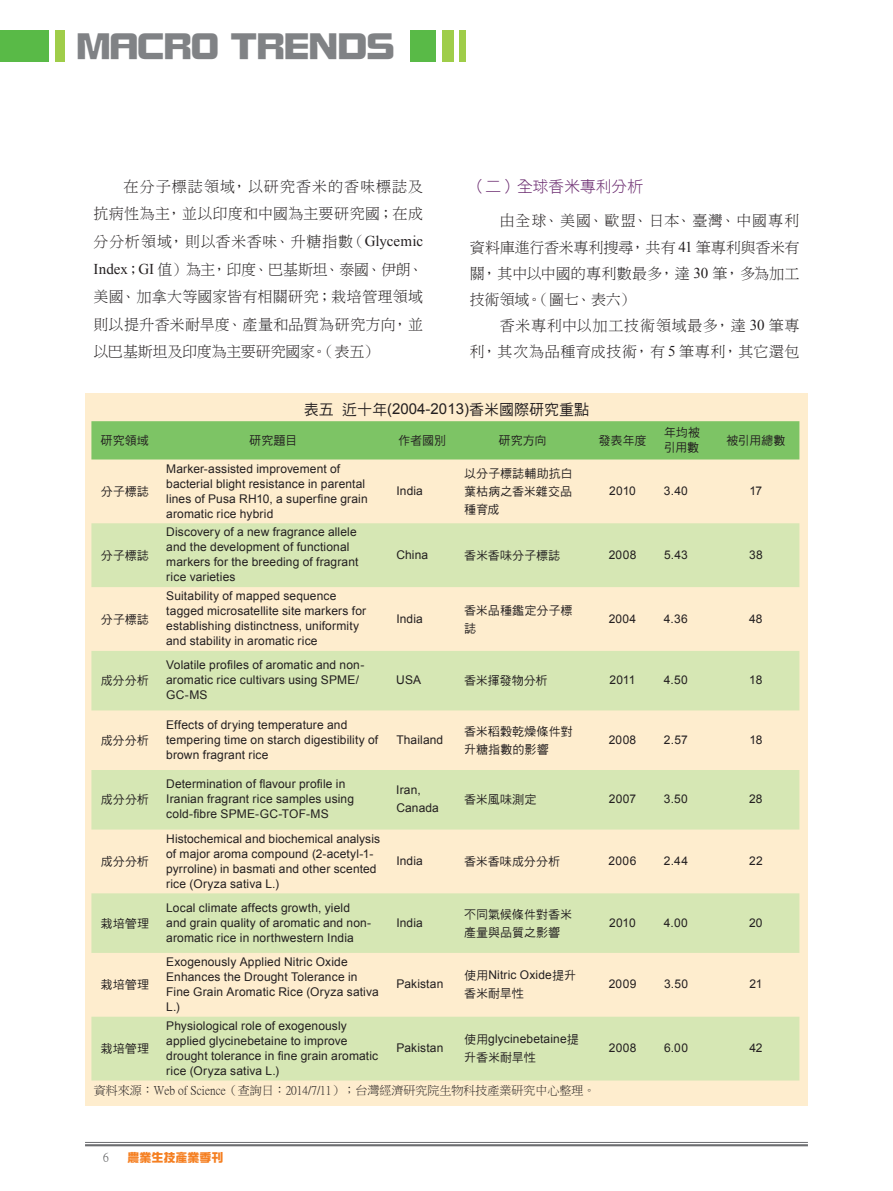
<style>
.page{position:relative;width:893px;height:1191px;background:#fff}
.page>*{position:absolute;margin:0;border:0;box-sizing:border-box;transform-origin:0 0}
.t1{font:36px "DF Zong Yi W9 WINP BF";color:#808285}
.t2{font:15.75px "DF Hei W3 WINP BF";color:#69296e}
.t3{font:15px/27.6px "DF Ming W3 WIN BF";letter-spacing:.01em;color:#231f20;text-align:justify}
.t4{font:15px/26.2px "DF Ming W3 WIN BF";letter-spacing:.04em;color:#231f20;text-align:right}
.t5{font:15px "DF Hei W5 WIN BF";color:#231f20}
.t6{font:12px/15px "Arial";letter-spacing:.01em;color:#231f20}
.t7{font:12px/18px "DF Hei W5 WIN BF";color:#231f20}
.t8{font:12px "P Ming Li U";color:#231f20}
.t9{font:12px "DF Zong Yi W9 WINP BF";color:#f57f21}
.t10{font:12px "P Ming Li U";color:#57585a}
.s1{font-family:"Times New Roman"}
.s2{font-family:"Arial"}
.s3{font-family:"DF Hei W5 WIN BF"}
</style>
<div class="page">
<hr style="left:85px;top:1142px;width:723px;height:1px;background:#6c6d70">
<hr style="left:85px;top:1144px;width:723px;height:2px;background:#6c6d70">
<div style="left:410px;top:30px;width:26px;height:32px;background:#59ba47"></div>
<div style="left:442px;top:30px;width:12px;height:32px;background:#9fcd49"></div>
<div style="left:459px;top:30px;width:7px;height:32px;background:#9fcd49"></div>
<div style="left:55px;top:30px;width:9px;height:32px;background:#9fcd49"></div>
<div style="left:0;top:30px;width:48px;height:32px;background:#59ba47"></div>
<div style="left:85px;top:393px;width:723px;height:713px;background:#feedce"></div>
<div style="left:91px;top:421px;width:708px;height:38px;background:#7dc465"></div>
<svg style="left:91px;top:523px;width:708px;height:557px;fill:#d6e7b4"></svg>
<h1 class="t1" style="left:77px;top:28px;width:319px">MACRO TRENDS</h1>
<p class="t3" style="left:94px;top:172px;width:331px;text-indent:30px">在分子標誌領域，以研究香米的香味標誌及抗病性為主，並以印度和中國為主要研究國；在成分分析領域，則以香米香味、升糖指數（<span class="s1">Glycemic Index</span>；<span class="s1">GI</span> 值）為主，印度、巴基斯坦、泰國、伊朗、美國、加拿大等國家皆有相關研究；栽培管理領域則以提升香米耐旱度、產量和品質為研究方向，並以巴基斯坦及印度為主要研究國家。（表五）</p>
<h2 class="t2" style="left:470px;top:179px;width:175px">（二）全球香米專利分析</h2>
<p class="t3" style="left:470px;top:208px;width:331px;line-height:26.2px;text-indent:30px">由全球、美國、歐盟、日本、臺灣、中國專利資料庫進行香米專利搜尋，共有 <span class="s1">41</span> 筆專利與香米有關，其中以中國的專利數最多，達 <span class="s1">30</span> 筆，多為加工技術領域。（圖七、表六）</p>
<p class="t4" style="left:470px;top:312px;width:331px">香米專利中以加工技術領域最多，達 <span class="s1">30</span> 筆專<br>利，其次為品種育成技術，有 <span class="s1">5</span> 筆專利，其它還包</p>
<p class="t5" style="left:304px;top:402px;width:287px">表五近十年<span class="s2">(2004-2013)</span>香米國際研究重點</p>
<p class="t7" style="left:101px;top:431px;width:50px">研究領域</p>
<p class="t7" style="left:249px;top:431px;width:49px">研究題目</p>
<p class="t7" style="left:398px;top:431px;width:49px">作者國別</p>
<p class="t7" style="left:499px;top:431px;width:49px">研究方向</p>
<p class="t7" style="left:599px;top:431px;width:49px">發表年度</p>
<p class="t7" style="left:664px;top:425px;width:38px;line-height:15px">年均被引用數</p>
<p class="t7" style="left:726px;top:431px;width:61px">被引用總數</p>
<p class="t7" style="left:101px;top:482px;width:50px">分子標誌</p>
<p class="t6" style="left:166px;top:461px;width:203px">Marker-assisted improvement of bacterial blight resistance in parental lines of Pusa RH10, a superfine grain aromatic rice hybrid</p>
<p class="t7" style="left:464px;top:464px;width:110px;text-align:justify">以分子標誌輔助抗白葉枯病之香米雜交品種育成</p>
<p class="t6" style="left:609px;top:483px;width:28px">2010</p>
<p class="t6" style="left:664px;top:483px;width:25px">3.40</p>
<p class="t6" style="left:749px;top:483px;width:14px">17</p>
<p class="t6" style="left:396px;top:483px;width:28px">India</p>
<p class="t7" style="left:101px;top:546px;width:50px">分子標誌</p>
<p class="t7" style="left:101px;top:610px;width:50px">分子標誌</p>
<p class="t7" style="left:101px;top:671px;width:49px">成分分析</p>
<p class="t7" style="left:101px;top:731px;width:49px">成分分析</p>
<p class="t7" style="left:101px;top:790px;width:49px">成分分析</p>
<p class="t7" style="left:101px;top:852px;width:49px">成分分析</p>
<p class="t7" style="left:100px;top:914px;width:50px">栽培管理</p>
<p class="t7" style="left:100px;top:975px;width:50px">栽培管理</p>
<p class="t7" style="left:101px;top:1039px;width:50px">栽培管理</p>
<p class="t6" style="left:166px;top:525px;width:194px">Discovery of a new fragrance allele and the development of functional markers for the breeding of fragrant rice varieties</p>
<p class="t6" style="left:166px;top:588px;width:201px">Suitability of mapped sequence tagged microsatellite site markers for establishing distinctness, uniformity and stability in aromatic rice</p>
<p class="t6" style="left:166px;top:657px;width:200px">Volatile profiles of aromatic and non&shy;aromatic rice cultivars using SPME/<br>GC-MS</p>
<p class="t6" style="left:166px;top:717px;width:213px">Effects of drying temperature and tempering time on starch digestibility of brown fragrant rice</p>
<p class="t6" style="left:396px;top:547px;width:33px">China</p>
<p class="t7" style="left:464px;top:546px;width:98px">香米香味分子標誌</p>
<p class="t6" style="left:609px;top:547px;width:29px">2008</p>
<p class="t6" style="left:664px;top:547px;width:25px">5.43</p>
<p class="t6" style="left:749px;top:547px;width:15px">38</p>
<p class="t6" style="left:396px;top:611px;width:28px">India</p>
<p class="t7" style="left:464px;top:601px;width:110px">香米品種鑑定分子標誌</p>
<p class="t6" style="left:609px;top:611px;width:29px">2004</p>
<p class="t6" style="left:664px;top:611px;width:25px">4.36</p>
<p class="t6" style="left:749px;top:611px;width:15px">48</p>
<p class="t6" style="left:396px;top:672px;width:26px">USA</p>
<p class="t7" style="left:464px;top:671px;width:85px">香米揮發物分析</p>
<p class="t6" style="left:610px;top:672px;width:27px">2011</p>
<p class="t6" style="left:664px;top:672px;width:25px">4.50</p>
<p class="t6" style="left:749px;top:672px;width:15px">18</p>
<p class="t6" style="left:396px;top:732px;width:48px">Thailand</p>
<p class="t7" style="left:464px;top:722px;width:110px">香米稻穀乾燥條件對升糖指數的影響</p>
<p class="t6" style="left:609px;top:732px;width:29px">2008</p>
<p class="t6" style="left:664px;top:732px;width:25px">2.57</p>
<p class="t6" style="left:749px;top:732px;width:15px">18</p>
<p class="t6" style="left:166px;top:777px;width:189px">Determination of flavour profile in<br>Iranian fragrant rice samples using cold-fibre SPME-GC-TOF-MS</p>
<p class="t6" style="left:396px;top:781px;width:44px;line-height:18px">Iran,<br>Canada</p>
<p class="t7" style="left:464px;top:790px;width:74px">香米風味測定</p>
<p class="t6" style="left:609px;top:792px;width:29px">2007</p>
<p class="t6" style="left:664px;top:792px;width:25px">3.50</p>
<p class="t6" style="left:749px;top:792px;width:15px">28</p>
<p class="t6" style="left:166px;top:831px;width:215px">Histochemical and biochemical analysis of major aroma compound (2-acetyl-1- pyrroline) in basmati and other scented rice (Oryza sativa L.)</p>
<p class="t6" style="left:166px;top:900px;width:207px">Local climate affects growth, yield and grain quality of aromatic and non&shy;aromatic rice in northwestern India</p>
<p class="t6" style="left:166px;top:954px;width:214px">Exogenously Applied Nitric Oxide<br>Enhances the Drought Tolerance in<br>Fine Grain Aromatic Rice (Oryza sativa<br>L.)</p>
<p class="t6" style="left:166px;top:1018px;width:213px">Physiological role of exogenously applied glycinebetaine to improve drought tolerance in fine grain aromatic rice (Oryza sativa L.)</p>
<p class="t6" style="left:396px;top:853px;width:28px">India</p>
<p class="t7" style="left:464px;top:852px;width:97px">香米香味成分分析</p>
<p class="t6" style="left:609px;top:853px;width:29px">2006</p>
<p class="t6" style="left:664px;top:853px;width:26px">2.44</p>
<p class="t6" style="left:749px;top:853px;width:15px">22</p>
<p class="t6" style="left:396px;top:915px;width:28px">India</p>
<p class="t7" style="left:464px;top:905px;width:109px">不同氣候條件對香米產量與品質之影響</p>
<p class="t6" style="left:609px;top:915px;width:28px">2010</p>
<p class="t6" style="left:664px;top:915px;width:25px">4.00</p>
<p class="t6" style="left:749px;top:915px;width:15px">20</p>
<p class="t6" style="left:396px;top:976px;width:48px">Pakistan</p>
<p class="t6" style="left:396px;top:1040px;width:48px">Pakistan</p>
<p class="t6" style="left:464px;top:967px;width:114px"><span class="s3">使用</span>Nitric Oxide<span class="s3">提升</span></p>
<p class="t7" style="left:464px;top:984px;width:61px">香米耐旱性</p>
<p class="t6" style="left:464px;top:1031px;width:116px"><span class="s3">使用</span>glycinebetaine<span class="s3">提</span></p>
<p class="t7" style="left:464px;top:1048px;width:73px">升香米耐旱性</p>
<p class="t6" style="left:609px;top:976px;width:29px">2009</p>
<p class="t6" style="left:664px;top:976px;width:25px">3.50</p>
<p class="t6" style="left:749px;top:976px;width:15px">21</p>
<p class="t6" style="left:609px;top:1040px;width:29px">2008</p>
<p class="t6" style="left:664px;top:1040px;width:25px">6.00</p>
<p class="t6" style="left:749px;top:1040px;width:15px">42</p>
<p class="t8" style="left:94px;top:1084px;width:503px">資料來源：Web of Science（查詢日：2014/7/11）；台灣經濟研究院生物科技產業研究中心整理。</p>
<p class="t10" style="left:103px;top:1151px;width:7px">6</p>
<p class="t9" style="left:128px;top:1151px;width:97px">農業生技產業季刊</p>
</div>
